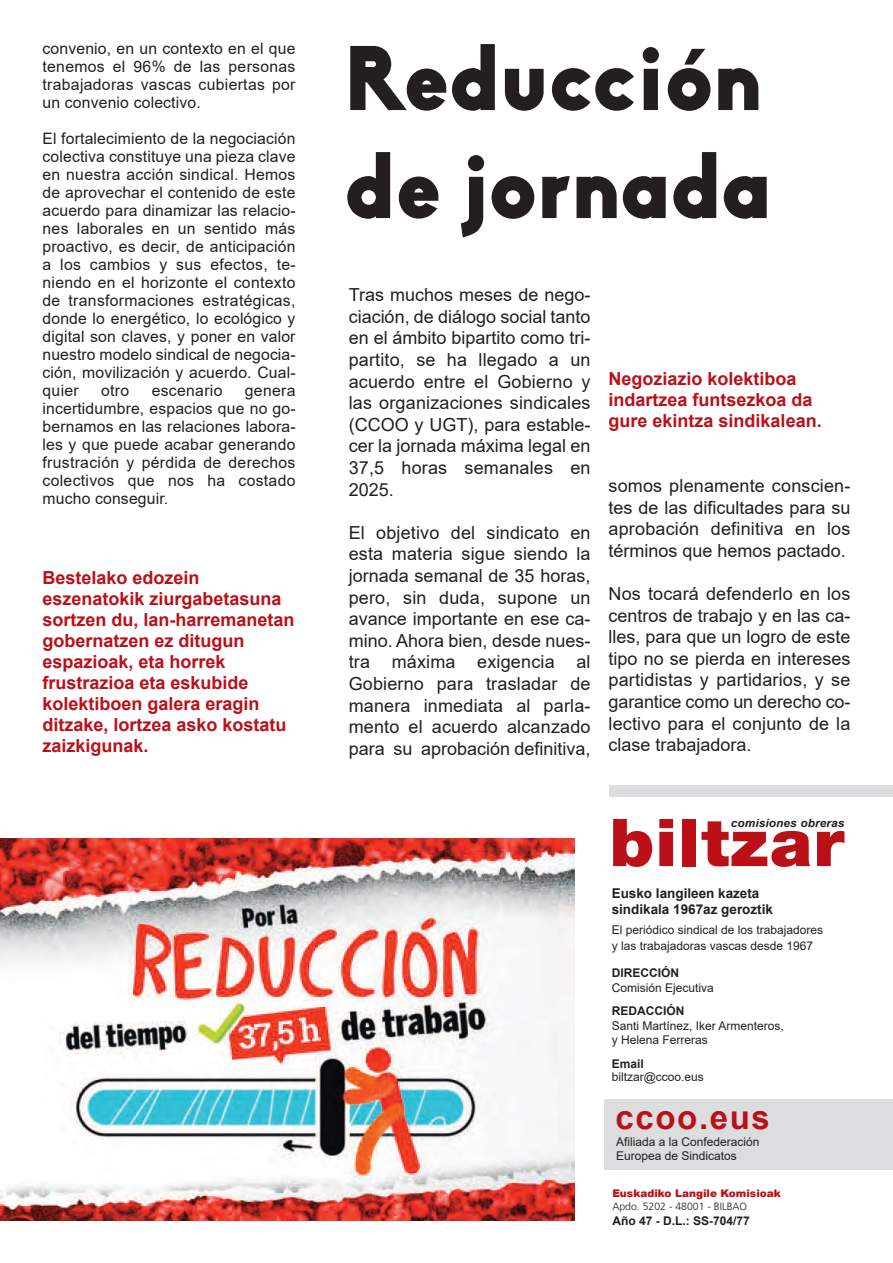
<style>
.page{position:relative;width:893px;height:1263px;background:#fff}
.page>*{position:absolute;margin:0;border:0;box-sizing:border-box;transform-origin:0 0}
.t1{font:900 90px/108px "Biko";color:#231f20}
.t2{font:900 66px "Helvetica Neue";letter-spacing:.015em;color:#bb1018;scale:1.05 1}
.t3{font:700 33px "Arial";letter-spacing:.05em;color:#bb1018}
.t4{font:18px/21.6px "Arial";color:#231f20;text-align:justify}
.t5{font:700 18px/21px "Arial";color:#bb1018}
.t6{font:15.75px/18px "Arial";letter-spacing:.02em;color:#231f20;text-align:justify}
.t7{font:700 13.5px/16.2px "Arial";color:#231f20}
.t8{font:12px/16px "Arial";color:#231f20}
.t9{font:700 12px "Arial";color:#231f20}
.t10{font:italic 700 11.25px "Arial";letter-spacing:.01em;color:#231f20;scale:1.05 1}
.t11{font:900 10.5px "Arial";color:#bb1018}
.t12{font:300 10.5px "Frutiger LT";color:#231f20}
</style>
<div class="page">
<div style="left:604px;top:1099px;width:289px;height:70px;background:#dcdddf"></div>
<img style="left:0;top:838px;width:574px;height:382px">
<div style="left:609px;top:785px;width:284px;height:11px;background:#dcdddf"></div>
<p class="t6" style="left:43px;top:40px;width:254px">convenio, en un contexto en el que tenemos el 96% de las personas trabajadoras vascas cubiertas por un convenio colectivo.</p>
<p class="t6" style="left:43px;top:130px;width:255px">El fortalecimiento de la negociación colectiva constituye una pieza clave en nuestra acción sindical. Hemos de aprovechar el contenido de este acuerdo para dinamizar las relacio&shy;nes laborales en un sentido más proactivo, es decir, de anticipación a los cambios y sus efectos, te&shy;niendo en el horizonte el contexto de transformaciones estratégicas, donde lo energético, lo ecológico y digital son claves, y poner en valor nuestro modelo sindical de negocia&shy;ción, movilización y acuerdo. Cual&shy;quier</p>
<p class="t6" style="left:101px;top:382px;width:30px">otro</p>
<p class="t6" style="left:152px;top:382px;width:72px">escenario</p>
<p class="t6" style="left:43px;top:382px;width:255px;text-indent:202px">genera incertidumbre, espacios que no go&shy;bernamos en las relaciones labora&shy;les y que puede acabar generando frustración y pérdida de derechos colectivos que nos ha costado mucho conseguir.</p>
<p class="t5" style="left:43px;top:567px;width:254px">Bestelako edozein eszenatokik ziurgabetasuna sortzen du, lan-harremanetan gobernatzen ez ditugun espazioak, eta horrek frustrazioa eta eskubide kolektiboen galera eragin ditzake, lortzea asko kostatu zaizkigunak.</p>
<h1 class="t1" style="left:344px;top:37px;width:428px">Reducción de jornada</h1>
<p class="t4" style="left:349px;top:284px;width:243px">Tras muchos meses de nego&shy;ciación, de diálogo social tanto en el ámbito bipartito como tri&shy;partito, se ha llegado a un acuerdo entre el Gobierno y las organizaciones sindicales (CCOO y UGT), para estable&shy;cer la jornada máxima legal en 37,5 horas semanales en 2025.</p>
<p class="t4" style="left:349px;top:522px;width:243px">El objetivo del sindicato en esta materia sigue siendo la jornada semanal de 35 horas, pero, sin duda, supone un avance importante en ese ca&shy;mino. Ahora bien, desde nues&shy;tra máxima exigencia al Gobierno para trasladar de manera inmediata al parla&shy;mento el acuerdo alcanzado para su aprobación definitiva,</p>
<p class="t5" style="left:609px;top:368px;width:215px">Negoziazio kolektiboa indartzea funtsezkoa da gure ekintza sindikalean.</p>
<p class="t4" style="left:609px;top:475px;width:243px">somos plenamente conscien&shy;tes de las dificultades para su aprobación definitiva en los términos que hemos pactado.</p>
<p class="t4" style="left:609px;top:583px;width:243px">Nos tocará defenderlo en los centros de trabajo y en las ca&shy;lles, para que un logro de este tipo no se pierda en intereses partidistas y partidarios, y se garantice como un derecho co&shy;lectivo para el conjunto de la clase trabajadora.</p>
<p class="t10" style="left:731px;top:817px;width:110px">comisiones obreras</p>
<h2 class="t2" style="left:609px;top:803px;width:225px">biltzar</h2>
<p class="t7" style="left:612px;top:885px;width:163px">Eusko langileen kazeta sindikala 1967az geroztik</p>
<p class="t8" style="left:612px;top:922px;width:213px">El periódico sindical de los trabajadores y las trabajadoras vascas desde 1967</p>
<p class="t9" style="left:612px;top:967px;width:69px">DIRECCIÓN</p>
<p class="t8" style="left:612px;top:980px;width:104px">Comisión Ejecutiva</p>
<p class="t9" style="left:612px;top:1004px;width:74px">REDACCIÓN</p>
<p class="t8" style="left:612px;top:1018px;width:174px;line-height:14.4px">Santi Martínez, Iker Armenteros, y Helena Ferreras</p>
<p class="t9" style="left:612px;top:1057px;width:34px">Email</p>
<p class="t8" style="left:612px;top:1069px;width:94px">biltzar@ccoo.eus</p>
<h3 class="t3" style="left:615px;top:1099px;width:156px">ccoo.eus</h3>
<p class="t8" style="left:616px;top:1135px;width:145px;line-height:13.5px">Afiliada a la Confederación<br>Europea de Sindicatos</p>
<p class="t11" style="left:612px;top:1185px;width:170px">Euskadiko Langile Komisioak</p>
<p class="t12" style="left:612px;top:1200px;width:136px">Apdo. 5202 - 48001 - BILBAO</p>
<p class="t9" style="left:612px;top:1214px;width:139px">Año 47 - D.L.: SS-704/77</p>
</div>
